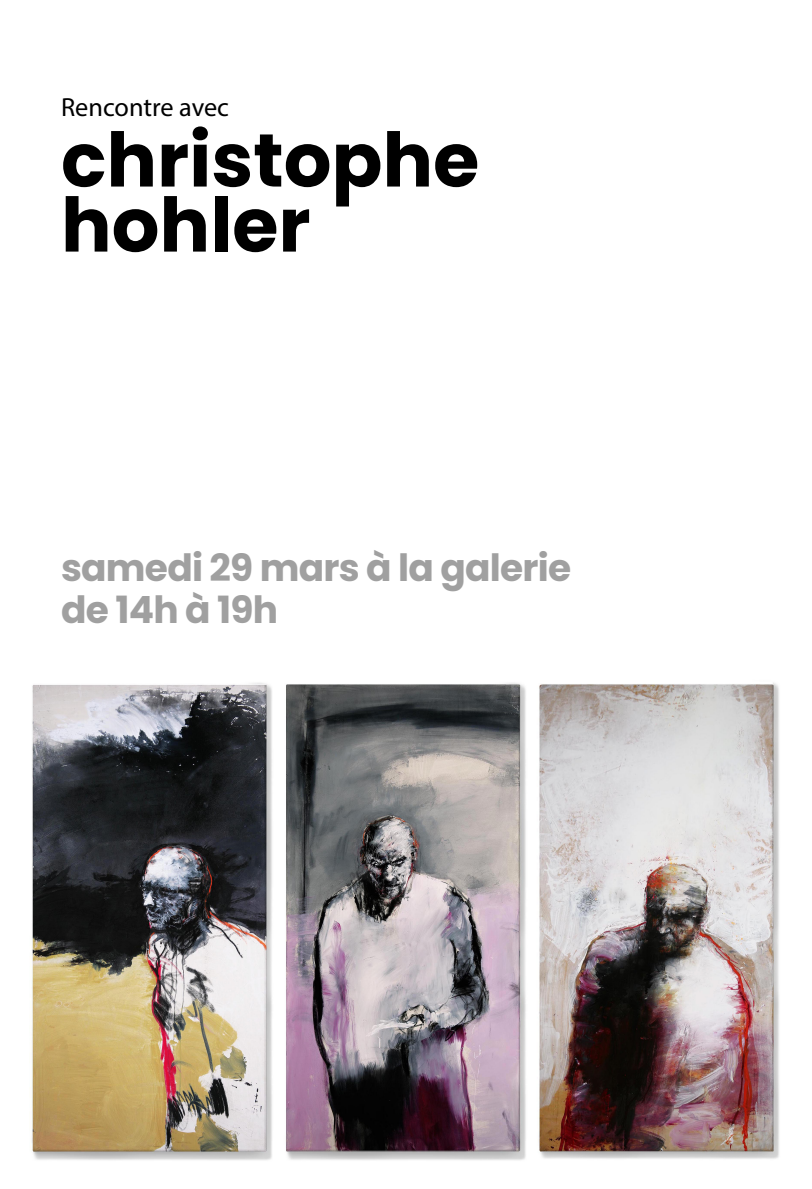
<style>
.page{position:relative;width:812px;height:1189px;background:#fff}
.page>*{position:absolute;margin:0;border:0;box-sizing:border-box;transform-origin:0 0}
.t1{font:700 75px/65px "Poppins";color:#000}
.t2{font:700 37.5px/42.5px "Poppins";letter-spacing:-.02em;color:#a0a0a0}
.t3{font:26.25px "Myriad Pro";color:#000}
</style>
<div class="page">
<img style="left:31px;top:682px;width:748px;height:478px">
<p class="t3" style="left:61px;top:91px;width:169px">Rencontre avec</p>
<h1 class="t1" style="left:61px;top:128px;width:419px">christophe hohler</h1>
<p class="t2" style="left:61px;top:547px;width:511px">samedi 29 mars à la galerie de 14h à 19h</p>
</div>
